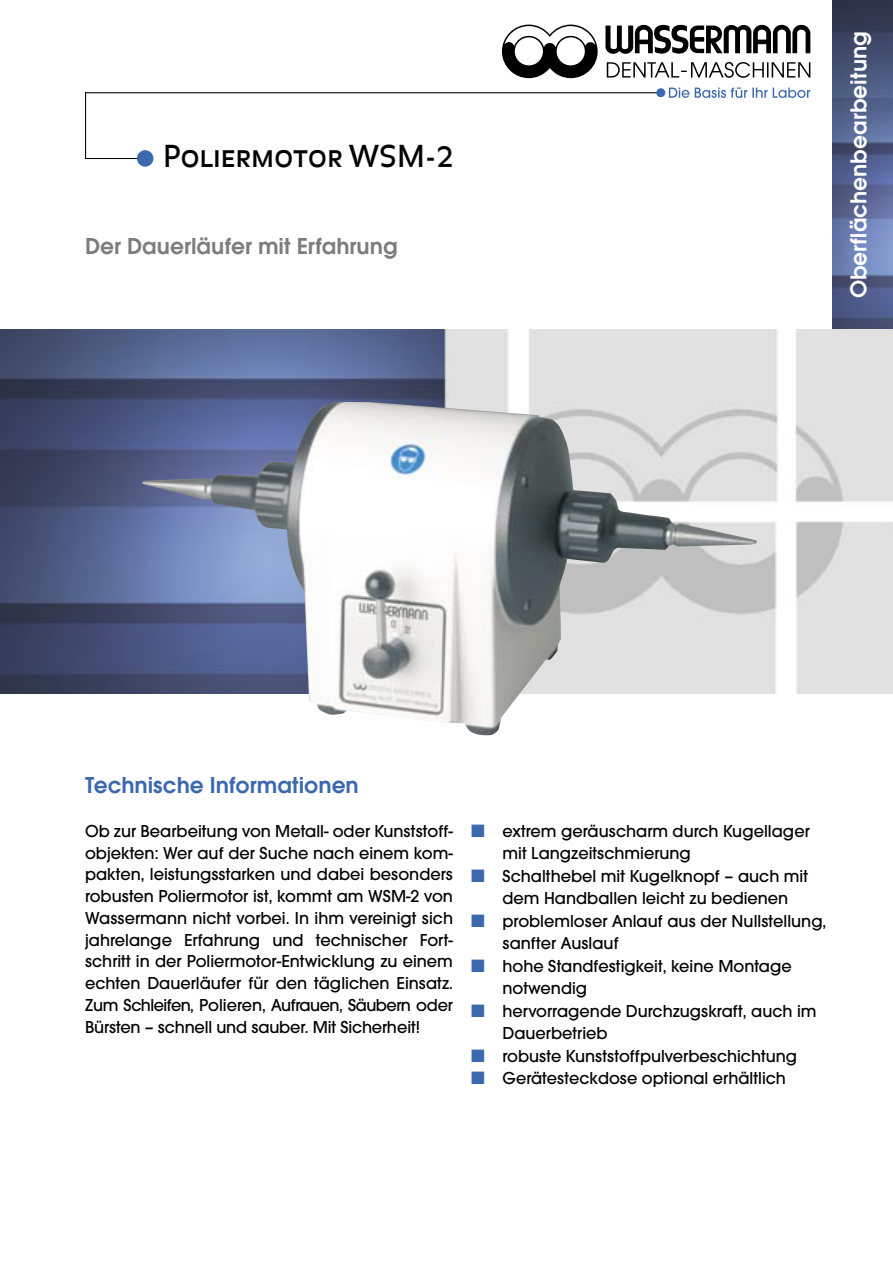
<style>
.page{position:relative;width:893px;height:1263px;background:#fff}
.page>*{position:absolute;margin:0;border:0;box-sizing:border-box;transform-origin:0 0}
.t1{font:30px "Balance Regular Caps";color:#000}
.t2{font:600 24px "Avant Garde Gothic Itc T";color:#7c7c7c}
.t3{font:600 24px "Avant Garde Gothic Itc T";color:#3c68ae}
.t4{font:600 24px "Avant Garde Gothic Itc T";color:#fff}
.t5{font:500 18px/21.8px "Avant Garde Gothic Itc T";color:#000}
.s1{font-size:75px;color:#3c68ae}
.s2{font-family:"Balance"}
.s3{color:#3c68ae}
</style>
<div class="page">
<img style="left:0;top:330px;width:893px;height:363px">
<img style="left:832px;top:0;width:61px;height:329px">
<hr style="left:85px;top:158px;width:62px;height:1px;background:#000">
<svg style="left:605px;top:24px;width:205px;height:54px"></svg>
<svg style="left:502px;top:25px;width:96px;height:53px"></svg>
<svg style="left:669px;top:88px;width:20px;height:10px"></svg>
<svg style="left:695px;top:87px;width:115px;height:11px"></svg>
<svg style="left:86px;top:92px;width:570px;height:2px"></svg>
<div style="left:656px;top:88px;width:9px;height:9px;background:#3c68ae;border-radius:50%"></div>
<hr style="left:85px;top:92px;width:1px;height:67px;background:#000">
<img style="left:142px;top:403px;width:616px;height:333px">
<p class="t1" style="left:128px;top:139px;width:328px"><span class="s1">•</span>Poliermotor WSM-<span class="s2">2</span></p>
<p class="t2" style="left:85px;top:232px;width:314px">Der Dauerläufer mit Erfahrung</p>
<p class="t4" style="left:845px;top:298px;width:269px;rotate:-90deg">Oberflächenbearbeitung</p>
<p class="t3" style="left:85px;top:771px;width:275px">Technische Informationen</p>
<p class="t5" style="left:85px;top:820px;width:369px;text-align:justify">Ob zur Bearbeitung von Metall- oder Kunststoff&shy;objekten: Wer auf der Suche nach einem kom&shy;pakten, leistungsstarken und dabei besonders robusten Poliermotor ist, kommt am WSM-2 von Wassermann nicht vorbei. In ihm vereinigt sich jahrelange Erfahrung und technischer Fort&shy;schritt in der Poliermotor-Entwicklung zu einem echten Dauerläufer für den täglichen Einsatz.<br>Zum Schleifen, Polieren, Aufrauen, Säubern oder Bürsten – schnell und sauber. Mit Sicherheit!</p>
<p class="t5" style="left:471px;top:820px;width:340px"><span class="s3">■</span> extrem geräuscharm durch Kugellager</p>
<p class="t5" style="left:502px;top:842px;width:190px">mit Langzeitschmierung</p>
<p class="t5" style="left:502px;top:864px;width:307px;line-height:22.5px;text-indent:-32px"><span class="s3">■</span> Schalthebel mit Kugelknopf – auch mit dem Handballen leicht zu bedienen</p>
<p class="t5" style="left:502px;top:909px;width:325px;line-height:22.5px;text-indent:-32px"><span class="s3">■</span> problemloser Anlauf aus der Nullstellung, sanfter Auslauf</p>
<p class="t5" style="left:471px;top:955px;width:322px"><span class="s3">■</span> hohe Standfestigkeit, keine Montage</p>
<p class="t5" style="left:502px;top:977px;width:86px">notwendig</p>
<p class="t5" style="left:502px;top:999px;width:316px;line-height:22.5px;text-indent:-32px"><span class="s3">■</span> hervorragende Durchzugskraft, auch im<br>Dauerbetrieb</p>
<p class="t5" style="left:471px;top:1045px;width:328px"><span class="s3">■</span> robuste Kunststoffpulverbeschichtung</p>
<p class="t5" style="left:471px;top:1067px;width:316px"><span class="s3">■</span> Gerätesteckdose optional erhältlich</p>
</div>
